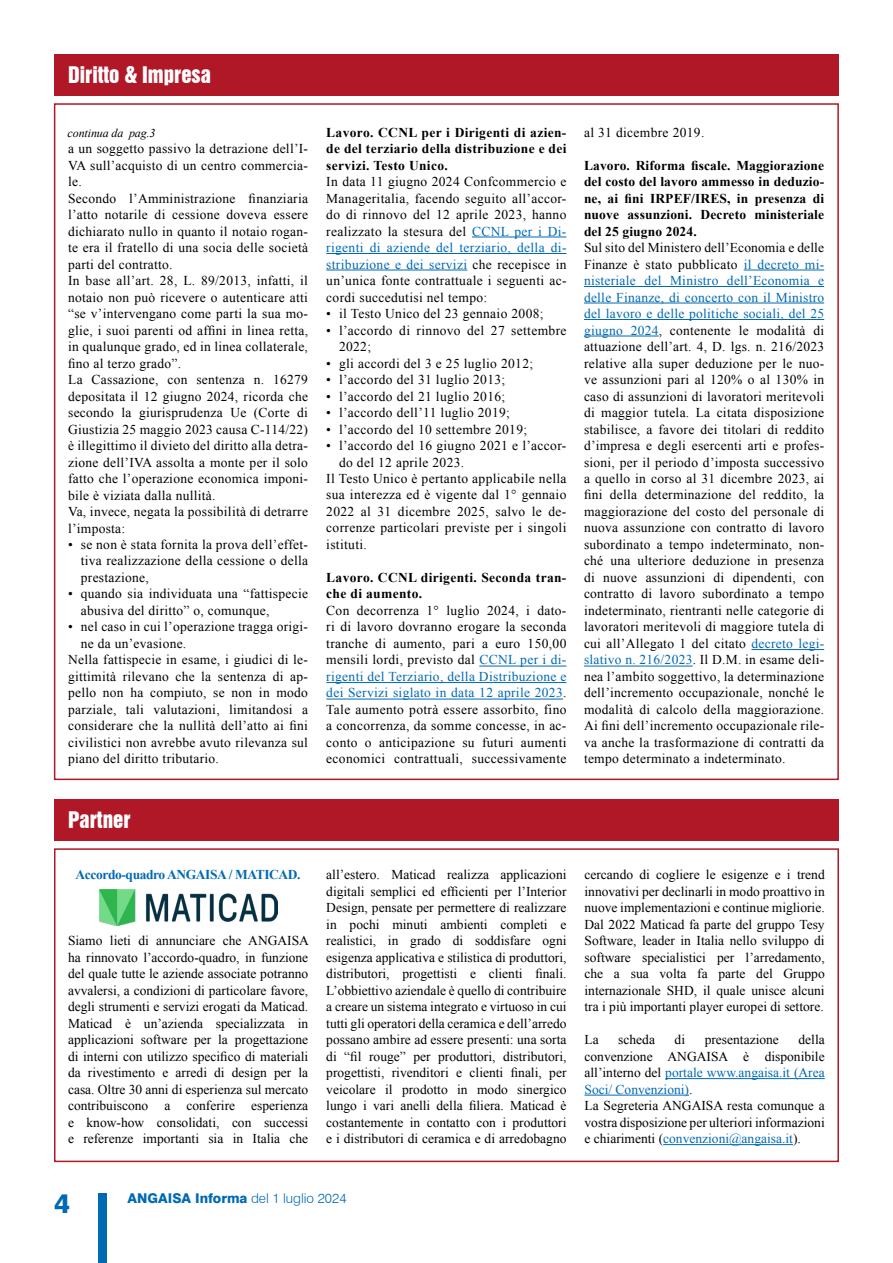
<style>
.page{position:relative;width:893px;height:1263px;background:#fff}
.page>*{position:absolute;margin:0;border:0;box-sizing:border-box;transform-origin:0 0}
.t1{font:800 27px "Swiss 721 BT";color:#0069b4}
.t2{font:21px "Swiss 921 BT Regular A";color:#fff}
.t3{font:13.5px/16.5px "Times New Roman";letter-spacing:.02em;color:#000;text-align:justify}
.t4{font:700 13.5px/16.5px "Times New Roman";letter-spacing:.025em;color:#000;text-align:justify}
.t5{font:13.5px/16.5px "Times New Roman";color:#000}
.t6{font:700 13.5px "Times New Roman";letter-spacing:-.03em;color:#0069b4}
.t7{font:800 13.5px "Swiss 721 BT";color:#0069b4}
.t8{font:italic 12px "Times New Roman";letter-spacing:-.01em;color:#000}
.s1{color:#0069b4}
.s2{font-weight:300}
</style>
<div class="page">
<div style="left:98px;top:1193px;width:8px;height:70px;background:#0069b4"></div>
<div style="left:54px;top:54px;width:785px;height:42px;background:#b01828"></div>
<hr style="left:472px;top:237px;width:94px;height:1px;background:#0069b4">
<hr style="left:326px;top:253px;width:240px;height:1px;background:#0069b4">
<hr style="left:326px;top:270px;width:141px;height:1px;background:#0069b4">
<hr style="left:479px;top:666px;width:87px;height:1px;background:#0069b4">
<hr style="left:326px;top:682px;width:240px;height:1px;background:#0069b4">
<hr style="left:326px;top:699px;width:237px;height:1px;background:#0069b4">
<hr style="left:744px;top:270px;width:80px;height:1px;background:#0069b4">
<hr style="left:584px;top:286px;width:240px;height:1px;background:#0069b4">
<hr style="left:584px;top:303px;width:240px;height:1px;background:#0069b4">
<hr style="left:584px;top:319px;width:240px;height:1px;background:#0069b4">
<hr style="left:584px;top:336px;width:75px;height:1px;background:#0069b4">
<hr style="left:751px;top:649px;width:73px;height:1px;background:#0069b4">
<hr style="left:584px;top:666px;width:109px;height:1px;background:#0069b4">
<div style="left:54px;top:848px;width:785px;height:314px;border:2px solid #b01828"></div>
<div style="left:54px;top:799px;width:785px;height:42px;background:#b01828"></div>
<hr style="left:665px;top:1078px;width:160px;height:1px;background:#0069b4">
<hr style="left:584px;top:1095px;width:105px;height:1px;background:#0069b4">
<hr style="left:663px;top:1144px;width:130px;height:1px;background:#0069b4">
<img style="left:100px;top:890px;width:177px;height:36px">
<h2 class="t2" style="left:68px;top:61px;width:144px">Diritto &amp; Impresa</h2>
<p class="t8" style="left:68px;top:124px;width:89px">continua da pag.3</p>
<p class="t3" style="left:68px;top:140px;width:241px;text-align:left">a un soggetto passivo la detrazione dell’I-VA sull’acquisto di un centro commercia&shy;le.<br>Secondo l’Amministrazione finanziaria l’atto notarile di cessione doveva essere dichiarato nullo in quanto il notaio rogan&shy;te era il fratello di una socia delle società parti del contratto.<br>In base all’art. 28, L. 89/2013, infatti, il notaio non può ricevere o autenticare atti “se v’intervengano come parti la sua mo&shy;glie, i suoi parenti od affini in linea retta, in qualunque grado, ed in linea collaterale, fino al terzo grado”.<br>La Cassazione, con sentenza n. 16279 depositata il 12 giugno 2024, ricorda che secondo la giurisprudenza Ue (Corte di Giustizia 25 maggio 2023 causa C-114/22) è illegittimo il divieto del diritto alla detra&shy;zione dell’IVA assolta a monte per il solo fatto che l’operazione economica imponi&shy;bile è viziata dalla nullità.<br>Va, invece, negata la possibilità di detrarre l’imposta:</p>
<p class="t3" style="left:81px;top:536px;width:229px;text-indent:-13px">• se non è stata fornita la prova dell’effet&shy;tiva realizzazione della cessione o della prestazione,</p>
<p class="t3" style="left:81px;top:585px;width:229px;text-indent:-13px">• quando sia individuata una “fattispecie abusiva del diritto” o, comunque,</p>
<p class="t3" style="left:68px;top:618px;width:241px">• nel caso in cui l’operazione tragga origi-</p>
<p class="t3" style="left:81px;top:635px;width:107px">ne da un’evasione.</p>
<p class="t3" style="left:68px;top:651px;width:241px">Nella fattispecie in esame, i giudici di le-</p>
<p class="t3" style="left:68px;top:668px;width:241px">gittimità rilevano che la sentenza di ap-</p>
<p class="t3" style="left:68px;top:684px;width:241px">pello non ha compiuto, se non in modo</p>
<p class="t3" style="left:68px;top:701px;width:241px">parziale, tali valutazioni, limitandosi a</p>
<p class="t3" style="left:68px;top:717px;width:241px">considerare che la nullità dell’atto ai fini</p>
<p class="t3" style="left:68px;top:734px;width:241px">civilistici non avrebbe avuto rilevanza sul</p>
<p class="t3" style="left:68px;top:750px;width:152px">piano del diritto tributario.</p>
<p class="t4" style="left:326px;top:123px;width:242px">Lavoro. CCNL per i Dirigenti di azien&shy;de del terziario della distribuzione e dei servizi. Testo Unico.</p>
<p class="t3" style="left:326px;top:173px;width:242px">In data 11 giugno 2024 Confcommercio e Manageritalia, facendo seguito all’accor&shy;do di rinnovo del 12 aprile 2023, hanno realizzato la stesura del <span class="s1">CCNL per i Di&shy;rigenti di aziende del terziario, della di&shy;stribuzione e dei servizi</span> che recepisce in un’unica fonte contrattuale i seguenti ac&shy;cordi succedutisi nel tempo:</p>
<p class="t3" style="left:326px;top:305px;width:219px">• il Testo Unico del 23 gennaio 2008;</p>
<p class="t3" style="left:339px;top:321px;width:229px;text-indent:-13px">• l’accordo di rinnovo del 27 settembre<br>2022;</p>
<p class="t3" style="left:326px;top:354px;width:208px">• gli accordi del 3 e 25 luglio 2012;</p>
<p class="t3" style="left:326px;top:371px;width:180px">• l’accordo del 31 luglio 2013;</p>
<p class="t3" style="left:326px;top:387px;width:180px">• l’accordo del 21 luglio 2016;</p>
<p class="t3" style="left:326px;top:404px;width:185px">• l’accordo dell’11 luglio 2019;</p>
<p class="t3" style="left:326px;top:420px;width:202px">• l’accordo del 10 settembre 2019;</p>
<p class="t3" style="left:326px;top:437px;width:242px">• l’accordo del 16 giugno 2021 e l’accor-</p>
<p class="t3" style="left:339px;top:453px;width:127px">do del 12 aprile 2023.</p>
<p class="t3" style="left:326px;top:470px;width:242px">Il Testo Unico è pertanto applicabile nella</p>
<p class="t3" style="left:326px;top:486px;width:242px">sua interezza ed è vigente dal 1° gennaio</p>
<p class="t3" style="left:326px;top:503px;width:242px">2022 al 31 dicembre 2025, salvo le de-</p>
<p class="t3" style="left:326px;top:519px;width:242px">correnze particolari previste per i singoli</p>
<p class="t3" style="left:326px;top:536px;width:42px">istituti.</p>
<p class="t4" style="left:326px;top:569px;width:242px">Lavoro. CCNL dirigenti. Seconda tran&shy;che di aumento.</p>
<p class="t3" style="left:326px;top:602px;width:242px">Con decorrenza 1° luglio 2024, i dato&shy;ri di lavoro dovranno erogare la seconda tranche di aumento, pari a euro 150,00 mensili lordi, previsto dal <span class="s1">CCNL per i di&shy;rigenti del Terziario, della Distribuzione e dei Servizi siglato in data 12 aprile 2023</span>.<br>Tale aumento potrà essere assorbito, fino a concorrenza, da somme concesse, in ac&shy;conto o anticipazione su futuri aumenti economici contrattuali, successivamente</p>
<p class="t3" style="left:584px;top:124px;width:122px">al 31 dicembre 2019.</p>
<p class="t4" style="left:584px;top:156px;width:242px">Lavoro. Riforma fiscale. Maggiorazione del costo del lavoro ammesso in deduzio&shy;ne, ai fini IRPEF/IRES, in presenza di nuove assunzioni. Decreto ministeriale del 25 giugno 2024.</p>
<p class="t3" style="left:584px;top:239px;width:242px">Sul sito del Ministero dell’Economia e delle Finanze è stato pubblicato <span class="s1">il decreto mi&shy;nisteriale del Ministro dell’Economia e delle Finanze, di concerto con il Ministro del lavoro e delle politiche sociali, del 25 giugno 2024</span>, contenente le modalità di attuazione dell’art. 4, D. lgs. n. 216/2023 relative alla super deduzione per le nuo&shy;ve assunzioni pari al 120% o al 130% in caso di assunzioni di lavoratori meritevoli di maggior tutela. La citata disposizione stabilisce, a favore dei titolari di reddito d’impresa e degli esercenti arti e profes&shy;sioni, per il periodo d’imposta successivo a quello in corso al 31 dicembre 2023, ai fini della determinazione del reddito, la maggiorazione del costo del personale di nuova assunzione con contratto di lavoro subordinato a tempo indeterminato, non&shy;ché una ulteriore deduzione in presenza di nuove assunzioni di dipendenti, con contratto di lavoro subordinato a tempo indeterminato, rientranti nelle categorie di lavoratori meritevoli di maggiore tutela di cui all’Allegato 1 del citato <span class="s1">decreto legi&shy;slativo n. 216/2023</span>. Il D.M. in esame deli&shy;nea l’ambito soggettivo, la determinazione dell’incremento occupazionale, nonché le modalità di calcolo della maggiorazione.<br>Ai fini dell’incremento occupazionale rile&shy;va anche la trasformazione di contratti da tempo determinato a indeterminato.</p>
<h2 class="t2" style="left:68px;top:806px;width:64px">Partner</h2>
<p class="t6" style="left:76px;top:865px;width:227px">Accordo-quadro ANGAISA / MATICAD.</p>
<p class="t3" style="left:68px;top:932px;width:242px">Siamo lieti di annunciare che ANGAISA ha rinnovato l’accordo-quadro, in funzione del quale tutte le aziende associate potranno avvalersi, a condizioni di particolare favore, degli strumenti e servizi erogati da Maticad.<br>Maticad è un’azienda specializzata in applicazioni software per la progettazione di interni con utilizzo specifico di materiali da rivestimento e arredi di design per la casa. Oltre 30 anni di esperienza sul mercato contribuiscono a conferire esperienza e know-how consolidati, con successi e referenze importanti sia in Italia che</p>
<p class="t3" style="left:326px;top:866px;width:242px">all’estero. Maticad realizza applicazioni digitali semplici ed efficienti per l’Interior Design, pensate per permettere di realizzare in pochi minuti ambienti completi e realistici, in grado di soddisfare ogni esigenza applicativa e stilistica di produttori, distributori, progettisti e clienti finali.<br>L’obbiettivo aziendale è quello di contribuire a creare un sistema integrato e virtuoso in cui tutti gli operatori della ceramica e dell’arredo possano ambire ad essere presenti: una sorta di “fil rouge” per produttori, distributori, progettisti, rivenditori e clienti finali, per veicolare il prodotto in modo sinergico lungo i vari anelli della filiera. Maticad è costantemente in contatto con i produttori e i distributori di ceramica e di arredobagno</p>
<p class="t3" style="left:584px;top:866px;width:242px">cercando di cogliere le esigenze e i trend innovativi per declinarli in modo proattivo in nuove implementazioni e continue migliorie.<br>Dal 2022 Maticad fa parte del gruppo Tesy Software, leader in Italia nello sviluppo di software specialistici per l’arredamento, che a sua volta fa parte del Gruppo internazionale SHD, il quale unisce alcuni tra i più importanti player europei di settore.</p>
<p class="t5" style="left:584px;top:1031px;width:242px;text-indent:214px">della convenzione ANGAISA è disponibile all’interno del <span class="s1">portale www.angaisa.it (Area Soci/ Convenzioni)</span>.<br>La Segreteria ANGAISA resta comunque a vostra disposizione per ulteriori informazioni e chiarimenti (<span class="s1">convenzioni@angaisa.it</span>).</p>
<p class="t3" style="left:584px;top:1031px;width:16px">La</p>
<p class="t3" style="left:618px;top:1031px;width:38px">scheda</p>
<p class="t3" style="left:675px;top:1031px;width:12px">di</p>
<p class="t5" style="left:705px;top:1031px;width:76px">presentazione</p>
<h1 class="t1" style="left:54px;top:1187px;width:17px">4</h1>
<p class="t7" style="left:128px;top:1189px;width:220px">ANGAISA Informa <span class="s2">del 1 luglio 2024</span></p>
</div>
